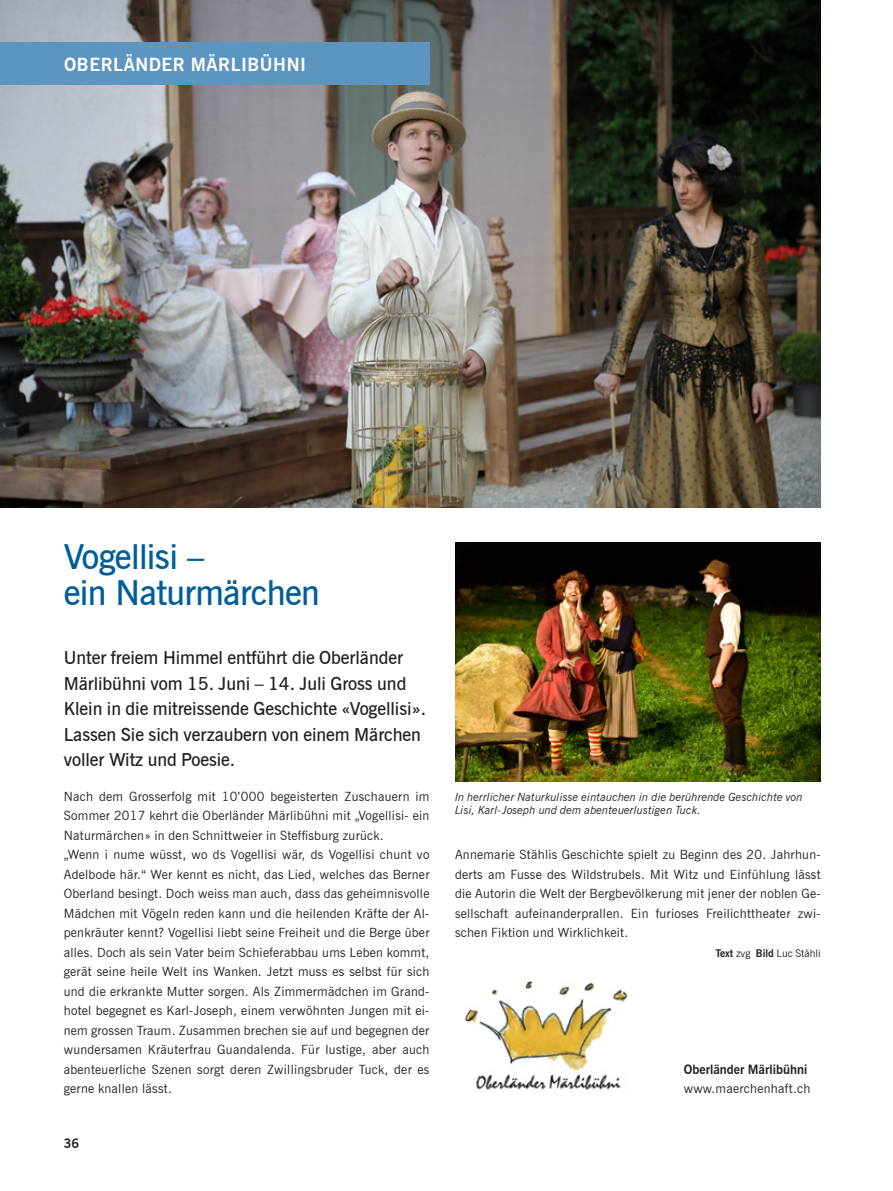
<style>
.page{position:relative;width:893px;height:1191px;background:#fff}
.page>*{position:absolute;margin:0;border:0;box-sizing:border-box;transform-origin:0 0}
.t1{font:600 34.5px/36.8px "News Gothic BT";letter-spacing:-.02em;color:#005d9c}
.t2{font:600 18px/25.5px "News Gothic BT";letter-spacing:-.005em;color:#231f20}
.t3{font:700 18px "News Gothic BT";letter-spacing:.03em;color:#fff}
.t4{font:12.75px/19.5px "News Gothic BT";letter-spacing:.02em;color:#231f20}
.t5{font:700 12.75px "News Gothic BT";color:#231f20}
.t6{font:italic 11.25px/13.5px "News Gothic BT";letter-spacing:.005em;color:#231f20}
.t7{font:10.5px "News Gothic BT";color:#231f20}
.s1{font-weight:700}
</style>
<div class="page">
<img style="left:464px;top:980px;width:164px;height:110px">
<hr style="left:892px;top:43px;width:1px;height:42px;background:#5b95c0">
<img style="left:0;top:0;width:821px;height:508px">
<div style="left:0;top:42px;width:430px;height:42px;background:#5b95c0"></div>
<img style="left:455px;top:542px;width:366px;height:239px">
<h2 class="t3" style="left:64px;top:53px;width:243px">OBERLÄNDER MÄRLIBÜHNI</h2>
<h1 class="t1" style="left:64px;top:538px;width:258px">Vogellisi –<br>ein Naturmärchen</h1>
<h2 class="t2" style="left:64px;top:644px;width:364px">Unter freiem Himmel entführt die Oberländer Märlibühni vom 15. Juni – 14. Juli Gross und Klein in die mitreissende Geschichte «Vogellisi».<br>Lassen Sie sich verzaubern von einem Märchen voller Witz und Poesie.</h2>
<p class="t4" style="left:64px;top:786px;width:367px">Nach dem Grosserfolg mit 10’000 begeisterten Zuschauern im Sommer 2017 kehrt die Oberländer Märlibühni mit „Vogellisi- ein Naturmärchen» in den Schnittweier in Steffisburg zurück.<br>„Wenn i nume wüsst, wo ds Vogellisi wär, ds Vogellisi chunt vo Adelbode här.“ Wer kennt es nicht, das Lied, welches das Berner Oberland besingt. Doch weiss man auch, dass das geheimnisvolle Mädchen mit Vögeln reden kann und die heilenden Kräfte der Al&shy;penkräuter kennt? Vogellisi liebt seine Freiheit und die Berge über alles. Doch als sein Vater beim Schieferabbau ums Leben kommt, gerät seine heile Welt ins Wanken. Jetzt muss es selbst für sich und die erkrankte Mutter sorgen. Als Zimmermädchen im Grand&shy;hotel begegnet es Karl-Joseph, einem verwöhnten Jungen mit ei&shy;nem grossen Traum. Zusammen brechen sie auf und begegnen der wundersamen Kräuterfrau Guandalenda. Für lustige, aber auch abenteuerliche Szenen sorgt deren Zwillingsbruder Tuck, der es gerne knallen lässt.</p>
<p class="t5" style="left:64px;top:1136px;width:17px">36</p>
<p class="t6" style="left:455px;top:789px;width:349px">In herrlicher Naturkulisse eintauchen in die berührende Geschichte von<br>Lisi, Karl-Joseph und dem abenteuerlustigen Tuck.</p>
<p class="t4" style="left:455px;top:844px;width:367px;text-align:justify">Annemarie Stählis Geschichte spielt zu Beginn des 20. Jahrhun&shy;derts am Fusse des Wildstrubels. Mit Witz und Einfühlung lässt die Autorin die Welt der Bergbevölkerung mit jener der noblen Ge&shy;sellschaft aufeinanderprallen. Ein furioses Freilichttheater zwi&shy;schen Fiktion und Wirklichkeit.</p>
<p class="t7" style="left:715px;top:946px;width:107px"><span class="s1">Text</span> zvg <span class="s1">Bild</span> Luc Stähli</p>
<p class="t5" style="left:684px;top:1061px;width:125px">Oberländer Märlibühni</p>
<p class="t4" style="left:684px;top:1078px;width:128px">www.maerchenhaft.ch</p>
</div>
